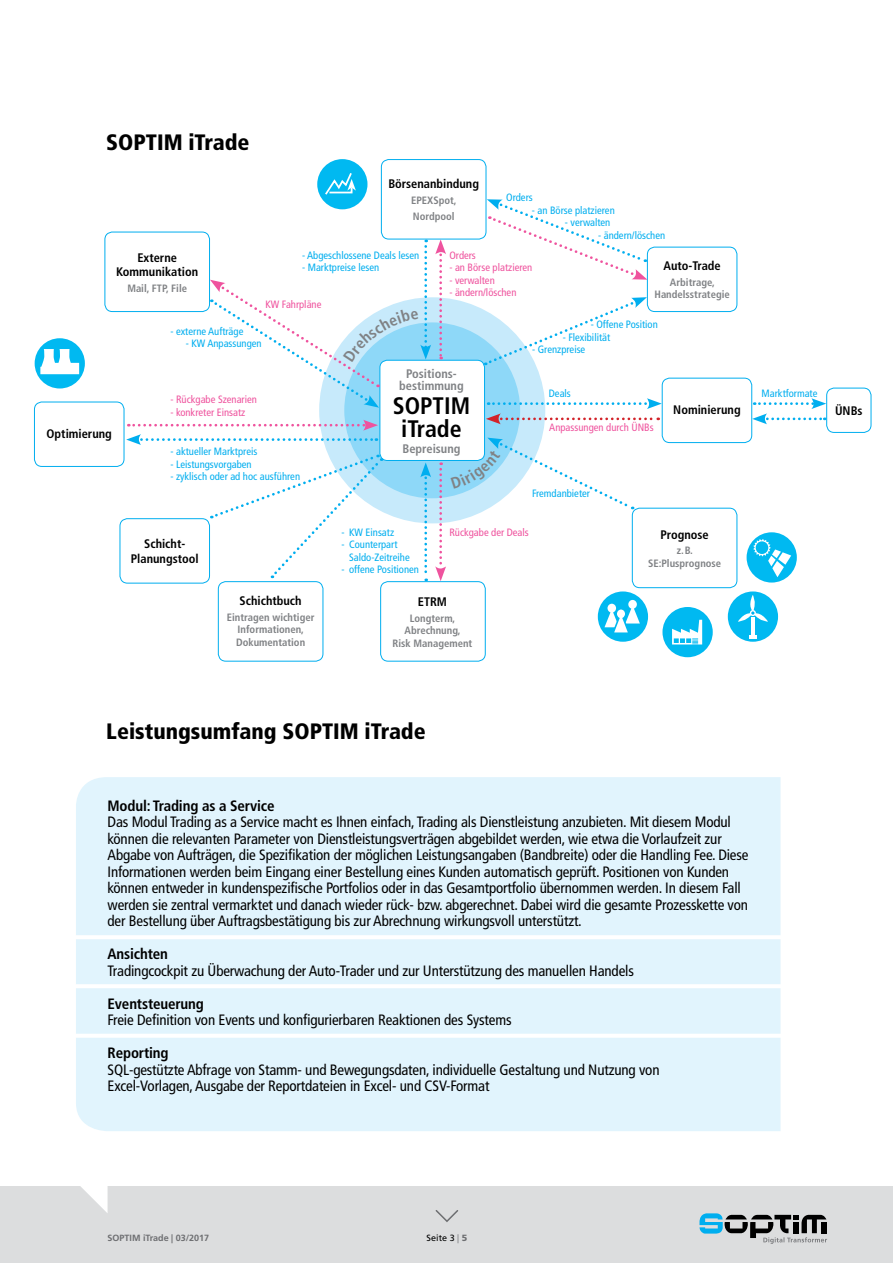
<style>
.page{position:relative;width:893px;height:1263px;background:#fff}
.page>*{position:absolute;margin:0;border:0;box-sizing:border-box;transform-origin:0 0}
.t1{font:700 condensed 23.85px/22.8px "Frutiger LT Std";color:#000;text-align:center}
.t2{font:900 condensed 22.35px "Frutiger LT Std";color:#000}
.t3{font:condensed 15px/16.5px "Frutiger LT Std";letter-spacing:-.01em;color:#000}
.t4{font:700 condensed 15px "Frutiger LT Std";letter-spacing:-.01em;color:#000}
.t5{font:700 condensed 12.45px/14.9px "Frutiger LT Std";color:#000;text-align:center}
.t6{font:700 condensed 12.45px/12.5px "Frutiger LT Std";color:#808285;text-align:center}
.t7{font:condensed 10.65px/12.5px "Frutiger LT Std";color:#00aeef}
.t8{font:700 condensed 10.65px/12.5px "Frutiger LT Std";color:#808285;text-align:center}
.t9{font:condensed 10.65px "Frutiger LT Std";color:#ef539e}
.t10{font:700 9px "Frutiger LT Std";color:#6d6e71}
.t11{font:9px "Frutiger LT Std";color:#000}
.s1{font-weight:300;color:#6d6e71}
.s2{font-weight:900;color:#6d6e71}
</style>
<div class="page">
<div style="left:0;top:1186px;width:893px;height:77px;background:#dcddde"></div>
<svg style="left:80px;top:1186px;width:28px;height:27px"></svg>
<svg style="left:699px;top:1213px;width:128px;height:31px"></svg>
<svg style="left:435px;top:1210px;width:24px;height:12px"></svg>
<div style="left:319px;top:297px;width:226px;height:226px;background:#c7eafb;border-radius:50%"></div>
<div style="left:344px;top:322px;width:176px;height:176px;background:#8ed8f8;border-radius:50%"></div>
<div style="left:34px;top:402px;width:90px;height:65px;border:1px solid #00aeef;border-radius:8px"></div>
<div style="left:120px;top:518px;width:90px;height:65px;border:1px solid #00aeef;border-radius:8px"></div>
<div style="left:632px;top:508px;width:105px;height:80px;border:1px solid #00aeef;border-radius:8px"></div>
<div style="left:662px;top:378px;width:90px;height:65px;border:1px solid #00aeef;border-radius:8px"></div>
<div style="left:826px;top:388px;width:45px;height:45px;border:1px solid #00aeef;border-radius:8px"></div>
<div style="left:647px;top:247px;width:90px;height:65px;border:1px solid #00aeef;border-radius:8px"></div>
<div style="left:728px;top:591px;width:50px;height:51px;background:#00b9f1;border-radius:50%"></div>
<hr style="left:751px;top:617px;width:4px;height:21px;background:#fff">
<svg style="left:749px;top:635px;width:8px;height:3px"></svg>
<svg style="left:738px;top:595px;width:30px;height:27px"></svg>
<div style="left:35px;top:338px;width:50px;height:50px;background:#00b9f1;border-radius:50%"></div>
<svg style="left:40px;top:349px;width:39px;height:25px"></svg>
<div style="left:218px;top:581px;width:105px;height:81px;border:1px solid #00aeef;border-radius:8px"></div>
<div style="left:104px;top:232px;width:106px;height:80px;border:1px solid #00aeef;border-radius:8px"></div>
<div style="left:380px;top:581px;width:106px;height:81px;border:1px solid #00aeef;border-radius:8px"></div>
<div style="left:380px;top:360px;width:105px;height:100px;background:#fff;border-radius:8px"></div>
<div style="left:379px;top:360px;width:106px;height:101px;border:1px solid #00aeef;border-radius:8px"></div>
<div style="left:381px;top:159px;width:105px;height:80px;border:1px solid #00aeef;border-radius:8px"></div>
<div style="left:747px;top:532px;width:50px;height:50px;background:#00b9f1;border-radius:50%"></div>
<svg style="left:753px;top:539px;width:38px;height:38px"></svg>
<div style="left:598px;top:591px;width:50px;height:51px;background:#00b9f1;border-radius:50%"></div>
<svg style="left:604px;top:600px;width:36px;height:35px"></svg>
<div style="left:662px;top:607px;width:51px;height:50px;background:#00b9f1;border-radius:50%"></div>
<svg style="left:672px;top:620px;width:30px;height:24px"></svg>
<svg style="left:487px;top:199px;width:160px;height:81px"></svg>
<svg style="left:486px;top:398px;width:176px;height:26px"></svg>
<svg style="left:126px;top:420px;width:252px;height:25px"></svg>
<svg style="left:752px;top:398px;width:74px;height:26px"></svg>
<svg style="left:211px;top:453px;width:172px;height:125px"></svg>
<svg style="left:485px;top:297px;width:162px;height:68px"></svg>
<div style="left:317px;top:159px;width:50px;height:50px;background:#00b9f1;border-radius:50%"></div>
<svg style="left:325px;top:173px;width:31px;height:22px"></svg>
<div style="left:76px;top:777px;width:704px;height:354px;background:#e1f4fd"></div>
<hr style="left:60px;top:984px;width:746px;height:4px;background:#fff">
<hr style="left:60px;top:935px;width:746px;height:4px;background:#fff">
<hr style="left:60px;top:1034px;width:746px;height:4px;background:#fff">
<svg style="left:210px;top:239px;width:236px;height:169px"></svg>
<svg style="left:420px;top:438px;width:213px;height:143px"></svg>
<h2 class="t2" style="left:106px;top:129px;width:145px">SOPTIM iTrade</h2>
<p class="t5" style="left:116px;top:250px;width:83px">Externe<br>Kommunikation</p>
<p class="t8" style="left:127px;top:282px;width:61px">Mail, FTP, File</p>
<p class="t5" style="left:388px;top:177px;width:92px">Börsenanbindung</p>
<p class="t8" style="left:411px;top:192px;width:47px;line-height:15.6px;text-align:left">EPEXSpot,<br>Nordpool</p>
<p class="t7" style="left:506px;top:191px;width:28px">Orders</p>
<p class="t7" style="left:532px;top:204px;width:85px">- an Börse platzieren</p>
<p class="t7" style="left:565px;top:217px;width:47px">- verwalten</p>
<p class="t7" style="left:598px;top:229px;width:69px">- ändern/löschen</p>
<p class="t7" style="left:302px;top:249px;width:119px">- Abgeschlossene Deals lesen</p>
<p class="t7" style="left:302px;top:261px;width:79px">- Marktpreise lesen</p>
<p class="t9" style="left:265px;top:298px;width:58px">KW Fahrpläne</p>
<p class="t9" style="left:449px;top:249px;width:28px">Orders</p>
<p class="t9" style="left:449px;top:261px;width:85px">- an Börse platzieren</p>
<p class="t9" style="left:449px;top:274px;width:47px">- verwalten</p>
<p class="t9" style="left:449px;top:286px;width:69px">- ändern/löschen</p>
<p class="t5" style="left:664px;top:258px;width:59px">Auto-Trade</p>
<p class="t8" style="left:654px;top:276px;width:77px">Arbitrage,<br>Handelsstrategie</p>
<p class="t5" style="left:47px;top:426px;width:67px">Optimierung</p>
<p class="t7" style="left:170px;top:325px;width:75px">- externe Aufträge</p>
<p class="t7" style="left:186px;top:337px;width:78px">- KW Anpassungen</p>
<p class="t9" style="left:170px;top:393px;width:88px">- Rückgabe Szenarien</p>
<p class="t9" style="left:170px;top:406px;width:76px">- konkreter Einsatz</p>
<p class="t7" style="left:170px;top:445px;width:88px">- aktueller Marktpreis</p>
<p class="t7" style="left:170px;top:458px;width:83px">- Leistungsvorgaben</p>
<p class="t7" style="left:170px;top:470px;width:131px">- zyklisch oder ad hoc ausführen</p>
<p class="t5" style="left:131px;top:536px;width:69px">Schicht-<br>Planungstool</p>
<p class="t5" style="left:240px;top:594px;width:64px">Schichtbuch</p>
<p class="t8" style="left:227px;top:611px;width:89px">Eintragen wichtiger<br>Informationen,<br>Dokumentation</p>
<p class="t6" style="left:399px;top:367px;width:66px">Positions&shy;bestimmung</p>
<h1 class="t1" style="left:393px;top:395px;width:79px">SOPTIM iTrade</h1>
<p class="t6" style="left:402px;top:442px;width:60px">Bepreisung</p>
<p class="t7" style="left:591px;top:318px;width:69px">- Offene Position</p>
<p class="t7" style="left:563px;top:331px;width:49px">- Flexibilität</p>
<p class="t7" style="left:532px;top:343px;width:55px">- Grenzpreise</p>
<p class="t7" style="left:549px;top:387px;width:24px">Deals</p>
<p class="t9" style="left:549px;top:421px;width:106px">Anpassungen durch ÜNBs</p>
<p class="t5" style="left:673px;top:403px;width:69px">Nominierung</p>
<p class="t7" style="left:532px;top:487px;width:59px">Fremdanbieter</p>
<p class="t7" style="left:342px;top:526px;width:54px">- KW Einsatz</p>
<p class="t7" style="left:349px;top:538px;width:62px;text-indent:-8px">- Counterpart<br>Saldo-Zeitreihe</p>
<p class="t7" style="left:342px;top:563px;width:79px">- offene Positionen</p>
<p class="t9" style="left:449px;top:526px;width:81px">Rückgabe der Deals</p>
<p class="t5" style="left:418px;top:595px;width:31px">ETRM</p>
<p class="t8" style="left:392px;top:612px;width:81px">Longterm,<br>Abrechnung,<br>Risk Management</p>
<p class="t5" style="left:660px;top:527px;width:50px">Prognose</p>
<p class="t8" style="left:648px;top:544px;width:75px">z.B.<br>SE:Plusprognose</p>
<p class="t7" style="left:762px;top:387px;width:57px">Marktformate</p>
<p class="t5" style="left:835px;top:403px;width:29px">ÜNBs</p>
<h2 class="t2" style="left:106px;top:718px;width:321px">Leistungsumfang SOPTIM iTrade</h2>
<p class="t4" style="left:108px;top:796px;width:168px">Modul: Trading as a Service</p>
<p class="t3" style="left:108px;top:814px;width:642px">Das Modul Trading as a Service macht es Ihnen einfach, Trading als Dienstleistung anzubieten. Mit diesem Modul können die relevanten Parameter von Dienstleistungsverträgen abgebildet werden, wie etwa die Vorlaufzeit zur Abgabe von Aufträgen, die Spezifikation der möglichen Leistungsangaben (Bandbreite) oder die Handling Fee. Diese Informationen werden beim Eingang einer Bestellung eines Kunden automatisch geprüft. Positionen von Kunden können entweder in kundenspezifische Portfolios oder in das Gesamtportfolio übernommen werden. In diesem Fall werden sie zentral vermarktet und danach wieder rück- bzw. abgerechnet. Dabei wird die gesamte Prozesskette von der Bestellung über Auftragsbestätigung bis zur Abrechnung wirkungsvoll unterstützt.</p>
<p class="t4" style="left:108px;top:945px;width:62px">Ansichten</p>
<p class="t3" style="left:108px;top:962px;width:528px">Tradingcockpit zu Überwachung der Auto-Trader und zur Unterstützung des manuellen Handels</p>
<p class="t4" style="left:108px;top:994px;width:98px">Eventsteuerung</p>
<p class="t3" style="left:108px;top:1012px;width:405px">Freie Definition von Events und konfigurierbaren Reaktionen des Systems</p>
<p class="t4" style="left:108px;top:1044px;width:63px">Reporting</p>
<p class="t3" style="left:108px;top:1061px;width:554px">SQL-gestützte Abfrage von Stamm- und Bewegungsdaten, individuelle Gestaltung und Nutzung von<br>Excel-Vorlagen, Ausgabe der Reportdateien in Excel- und CSV-Format</p>
<p class="t10" style="left:108px;top:1233px;width:103px">SOPTIM iTrade | 03/2017</p>
<p class="t11" style="left:427px;top:1233px;width:42px">Seite 3 <span class="s1">|</span> <span class="s2">5</span></p>
</div>
